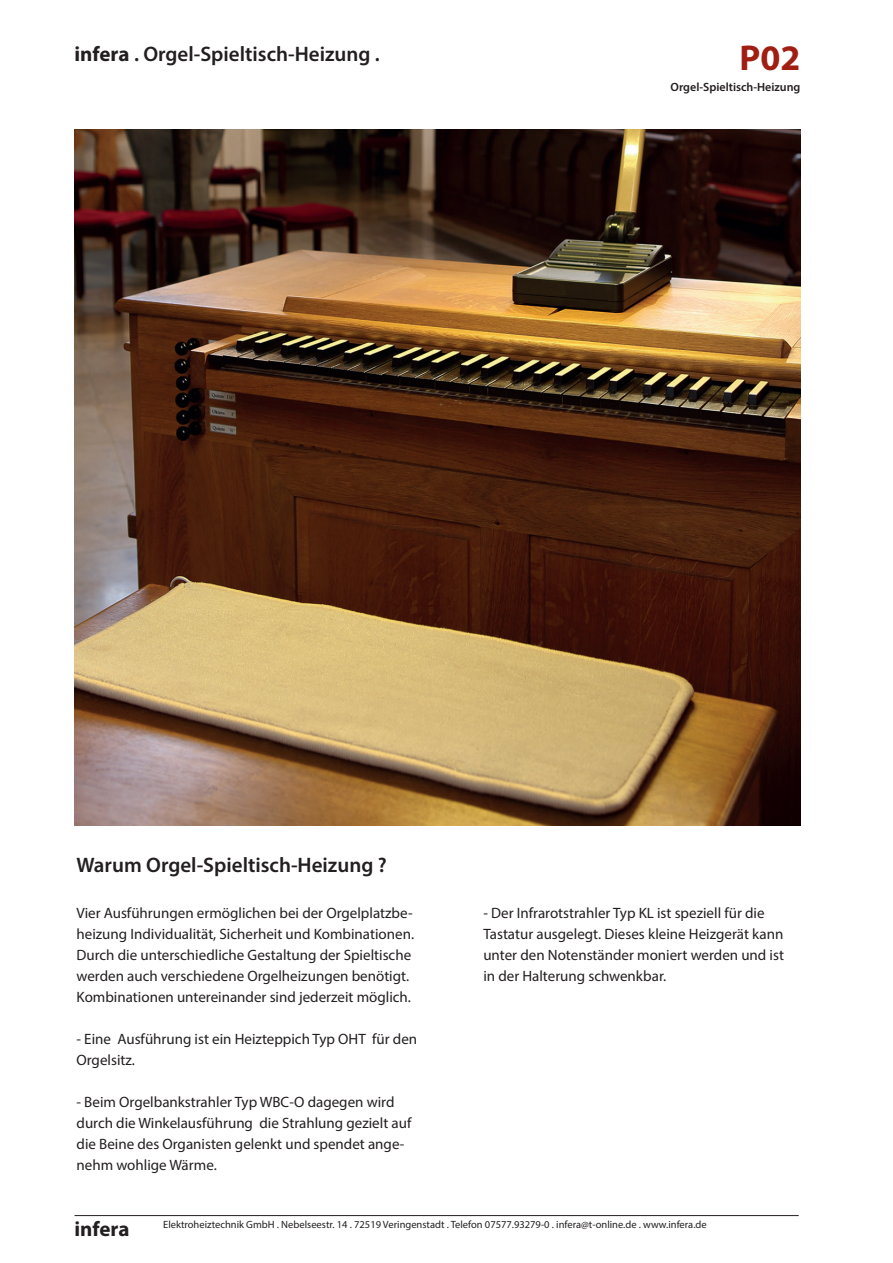
<style>
.page{position:relative;width:893px;height:1263px;background:#fff}
.page>*{position:absolute;margin:0;border:0;box-sizing:border-box;transform-origin:0 0}
.t1{font:700 36px "Myriad Pro";color:#a01e12}
.t2{font:600 21px "Myriad Pro";color:#231f20}
.t3{font:700 21px "Myriad Pro";color:#231f20}
.t4{font:15px/21px "Myriad Pro";color:#231f20}
.t5{font:600 12px "Myriad Pro";color:#231f20}
.t6{font:10.5px "Myriad Pro";color:#231f20}
.s1{font-weight:700}
</style>
<div class="page">
<img style="left:75px;top:129px;width:725px;height:697px">
<hr style="left:75px;top:1215px;width:724px;height:1px;background:#231f20">
<h2 class="t2" style="left:75px;top:40px;width:307px"><span class="s1">infera</span> . Orgel-Spieltisch-Heizung .</h2>
<h1 class="t1" style="left:739px;top:34px;width:62px">P02</h1>
<p class="t5" style="left:671px;top:79px;width:131px">Orgel-Spieltisch-Heizung</p>
<h2 class="t2" style="left:77px;top:852px;width:312px">Warum Orgel-Spieltisch-Heizung ?</h2>
<p class="t4" style="left:77px;top:902px;width:339px">Vier Ausführungen ermöglichen bei der Orgelplatzbe&shy;heizung Individualität, Sicherheit und Kombinationen.<br>Durch die unterschiedliche Gestaltung der Spieltische werden auch verschiedene Orgelheizungen benötigt.<br>Kombinationen untereinander sind jederzeit möglich.</p>
<p class="t4" style="left:77px;top:1028px;width:342px">- Eine Ausführung ist ein Heizteppich Typ OHT für den<br>Orgelsitz.</p>
<p class="t4" style="left:77px;top:1091px;width:336px">- Beim Orgelbankstrahler Typ WBC-O dagegen wird durch die Winkelausführung die Strahlung gezielt auf die Beine des Organisten gelenkt und spendet ange&shy;nehm wohlige Wärme.</p>
<p class="t4" style="left:483px;top:902px;width:302px">- Der Infrarotstrahler Typ KL ist speziell für die Tastatur ausgelegt. Dieses kleine Heizgerät kann unter den Notenständer moniert werden und ist in der Halterung schwenkbar.</p>
<h2 class="t3" style="left:75px;top:1215px;width:56px">infera</h2>
<p class="t6" style="left:163px;top:1217px;width:545px">Elektroheiztechnik GmbH . Nebelseestr. 14 . 72519 Veringenstadt . Telefon 07577.93279-0 . infera@t-online.de . www.infera.de</p>
</div>
